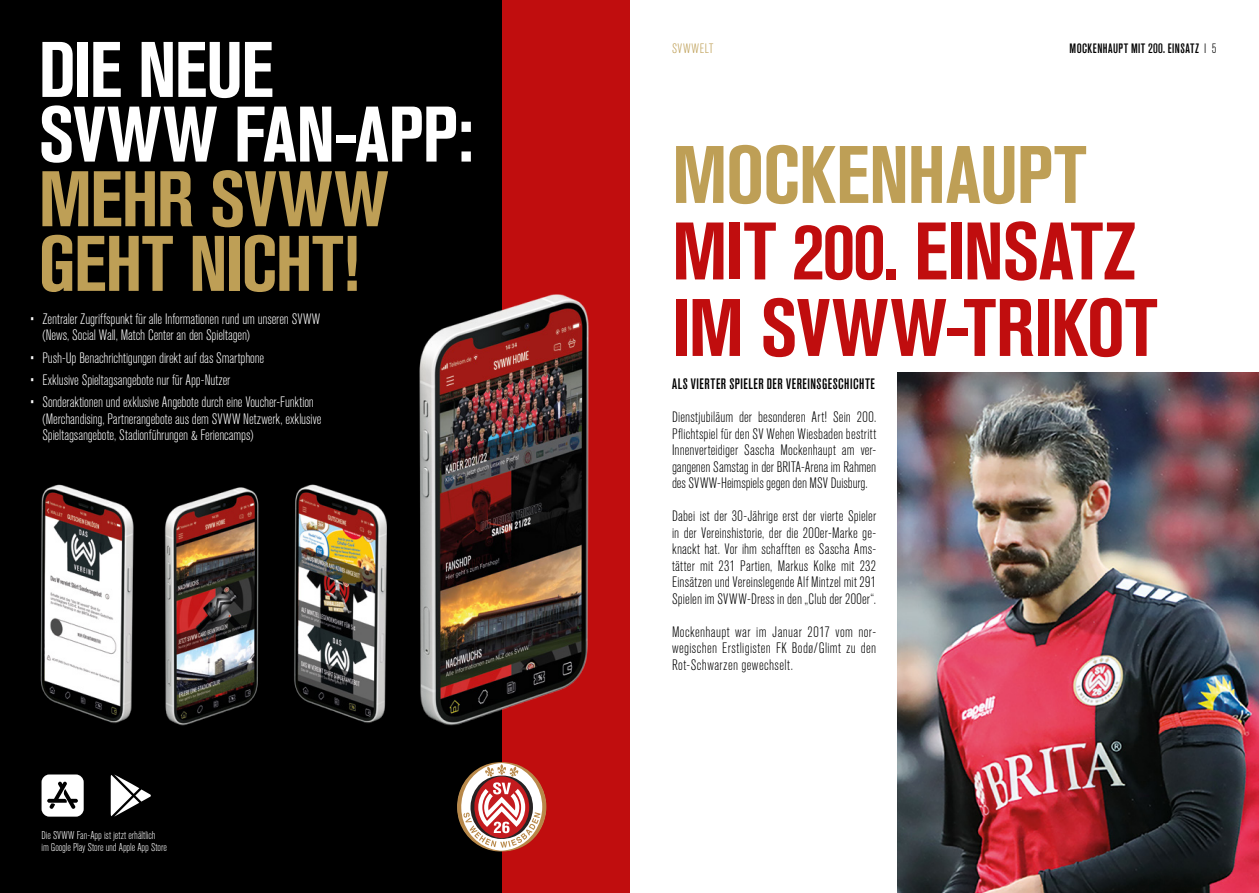
<style>
.page{position:relative;width:1259px;height:893px;background:#fff}
.page>*{position:absolute;margin:0;border:0;box-sizing:border-box;transform-origin:0 0}
.t1{font:700 condensed 80.55px/76.5px "Akzidenz Grotesk Std";letter-spacing:-.01em;color:#c00d0e}
.t2{font:700 condensed 80.55px "Akzidenz Grotesk Std";letter-spacing:-.015em;color:#be9f56}
.t3{font:700 condensed 77.85px/64.7px "Akzidenz Grotesk Std";letter-spacing:-.015em;color:#fff}
.t4{font:700 condensed 77.85px/64.7px "Akzidenz Grotesk Std";letter-spacing:-.015em;color:#be9f56}
.t5{font:300 condensed 15px/16.5px "Akzidenz Grotesk Std";letter-spacing:.015em;color:#000;text-align:justify}
.t6{font:300 condensed 15px/16px "Akzidenz Grotesk Std";letter-spacing:-.005em;color:#fff}
.t7{font:500 condensed 15px "Akzidenz Grotesk Std";letter-spacing:.035em;color:#000}
.t8{font:500 condensed 13.5px "Akzidenz Grotesk Std";letter-spacing:.03em;color:#000}
.t9{font:300 condensed 13.5px "Akzidenz Grotesk Std";letter-spacing:.04em;color:#be9f56}
.t10{font:300 condensed 11.25px/12.3px "Akzidenz Grotesk Std";color:#fff}
.s1{font-weight:300}
</style>
<div class="page">
<div style="left:502px;top:0;width:127px;height:893px;background:#c00d0e"></div>
<div style="left:0;top:0;width:502px;height:893px;background:#000"></div>
<img style="left:40px;top:484px;width:328px;height:242px">
<svg style="left:457px;top:762px;width:89px;height:89px"></svg>
<svg style="left:42px;top:774px;width:42px;height:43px"></svg>
<svg style="left:111px;top:774px;width:40px;height:43px"></svg>
<img style="left:368px;top:294px;width:221px;height:432px">
<img style="left:897px;top:373px;width:362px;height:520px">
<h2 class="t3" style="left:39px;top:37px;width:436px">DIE NEUE<br>SVWW FAN-APP:</h2>
<h2 class="t4" style="left:39px;top:167px;width:352px">MEHR SVWW<br>GEHT NICHT!</h2>
<p class="t6" style="left:42px;top:312px;width:279px;text-indent:-13px">• Zentraler Zugriffspunkt für alle Informationen rund um unseren SVWW (News, Social Wall, Match Center an den Spieltagen)</p>
<p class="t6" style="left:30px;top:350px;width:236px">• Push-Up Benachrichtigungen direkt auf das Smartphone</p>
<p class="t6" style="left:30px;top:372px;width:202px">• Exklusive Spieltagsangebote nur für App-Nutzer</p>
<p class="t6" style="left:42px;top:395px;width:280px;text-indent:-13px">• Sonderaktionen und exklusive Angebote durch eine Voucher-Funktion (Merchandising, Partnerangebote aus dem SVWW Netzwerk, exklusive<br>Spieltagsangebote, Stadionführungen &amp; Feriencamps)</p>
<p class="t10" style="left:42px;top:829px;width:127px">Die SVWW Fan-App ist jetzt erhältlich<br>im Google Play Store und Apple App Store</p>
<p class="t9" style="left:672px;top:41px;width:43px">SVWWELT</p>
<p class="t8" style="left:1069px;top:40px;width:148px">MOCKENHAUPT MIT 200. EINSATZ <span class="s1">I 5</span></p>
<h1 class="t2" style="left:672px;top:129px;width:416px">MOCKENHAUPT</h1>
<h1 class="t1" style="left:672px;top:213px;width:487px">MIT 200. EINSATZ<br>IM SVWW-TRIKOT</h1>
<p class="t7" style="left:672px;top:375px;width:204px">ALS VIERTER SPIELER DER VEREINSGESCHICHTE</p>
<p class="t5" style="left:672px;top:409px;width:206px">Dienstjubiläum der besonderen Art! Sein 200.<br>Pflichtspiel für den SV Wehen Wiesbaden bestritt Innenverteidiger Sascha Mockenhaupt am ver&shy;gangenen Samstag in der BRITA-Arena im Rahmen des SVWW-Heimspiels gegen den MSV Duisburg.</p>
<p class="t5" style="left:672px;top:508px;width:206px">Dabei ist der 30-Jährige erst der vierte Spieler in der Vereinshistorie, der die 200er-Marke ge&shy;knackt hat. Vor ihm schafften es Sascha Ams&shy;tätter mit 231 Partien, Markus Kolke mit 232<br>Einsätzen und Vereinslegende Alf Mintzel mit 291<br>Spielen im SVWW-Dress in den „Club der 200er“.</p>
<p class="t5" style="left:672px;top:624px;width:206px">Mockenhaupt war im Januar 2017 vom nor&shy;wegischen Erstligisten FK Bodø/Glimt zu den Rot-Schwarzen gewechselt.</p>
</div>
